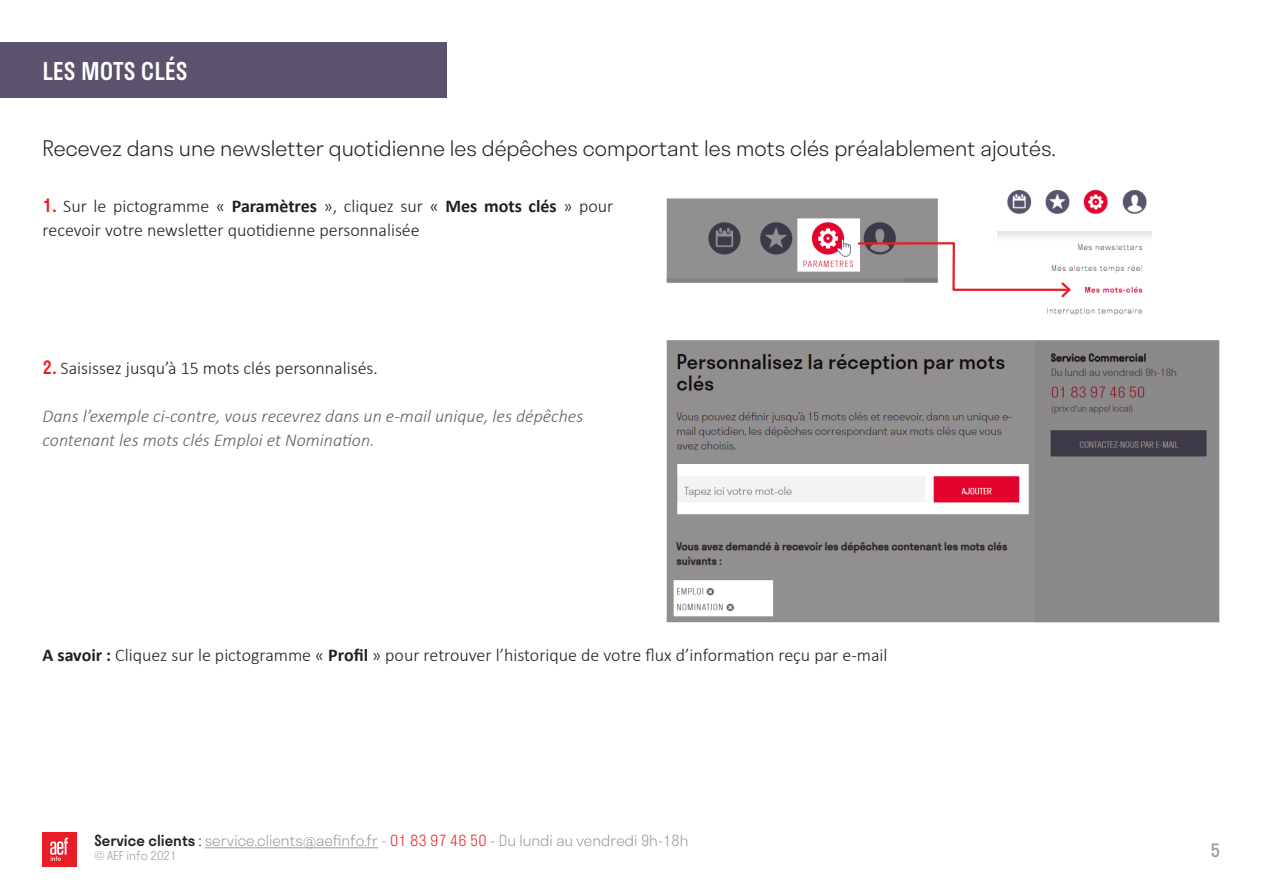
<style>
.page{position:relative;width:1263px;height:893px;background:#fff}
.page>*{position:absolute;margin:0;border:0;box-sizing:border-box;transform-origin:0 0}
.t1{font:500 24px "Stratos";color:#fff}
.t2{font:300 21px "Stratos";color:#231f20}
.t3{font:300 18px/24px "Calibri";color:#231f20}
.t4{font:italic 300 18px/24px "Calibri";color:#5e626a}
.t5{font:18px "Stratos";color:#989999}
.t6{font:300 15px "Stratos";color:#989999}
.t7{font:300 12px "Stratos";color:#989999}
.s1{font-family:"Stratos";font-weight:500;color:#e81d28}
.s2{font-weight:700}
.s3{font-weight:500;color:#231f20}
.s4{color:#231f20}
.s5{color:#e81d28}
</style>
<div class="page">
<hr style="left:205px;top:847px;width:173px;height:1px;background:#989999">
<div style="left:43px;top:832px;width:34px;height:34px;background:#e81d28"></div>
<svg style="left:50px;top:837px;width:18px;height:24px"></svg>
<div style="left:0;top:43px;width:446px;height:55px;background:#5b536e"></div>
<img style="left:1008px;top:190px;width:144px;height:126px">
<svg style="left:667px;top:198px;width:406px;height:101px"></svg>
<svg style="left:667px;top:340px;width:552px;height:282px;background:#979293"></svg>
<p class="t1" style="left:43px;top:52px;width:146px">LES MOTS CLÉS</p>
<p class="t2" style="left:43px;top:131px;width:1014px">Recevez dans une newsletter quotidienne les dépêches comportant les mots clés préalablement ajoutés.</p>
<p class="t3" style="left:43px;top:194px;width:572px"><span class="s1">1.</span> Sur le pictogramme « <span class="s2">Paramètres</span> », cliquez sur « <span class="s2">Mes mots clés</span> » pour recevoir votre newsletter quotidienne personnalisée</p>
<p class="t3" style="left:43px;top:355px;width:337px"><span class="s1">2.</span> Saisissez jusqu’à 15 mots clés personnalisés.</p>
<p class="t4" style="left:43px;top:403px;width:542px">Dans l’exemple ci-contre, vous recevrez dans un e-mail unique, les dépêches contenant les mots clés Emploi et Nomination.</p>
<p class="t3" style="left:43px;top:643px;width:846px"><span class="s2">A savoir :</span> Cliquez sur le pictogramme « <span class="s2">Profil</span> » pour retrouver l’historique de votre flux d’information reçu par e-mail</p>
<p class="t6" style="left:95px;top:828px;width:595px"><span class="s3">Service clients</span> <span class="s4">:</span> service.clients@aefinfo.fr - <span class="s5">01 83 97 46 50</span> - Du lundi au vendredi 9h-18h</p>
<p class="t7" style="left:95px;top:846px;width:84px">© AEF info 2021</p>
<p class="t5" style="left:1210px;top:836px;width:11px">5</p>
</div>
